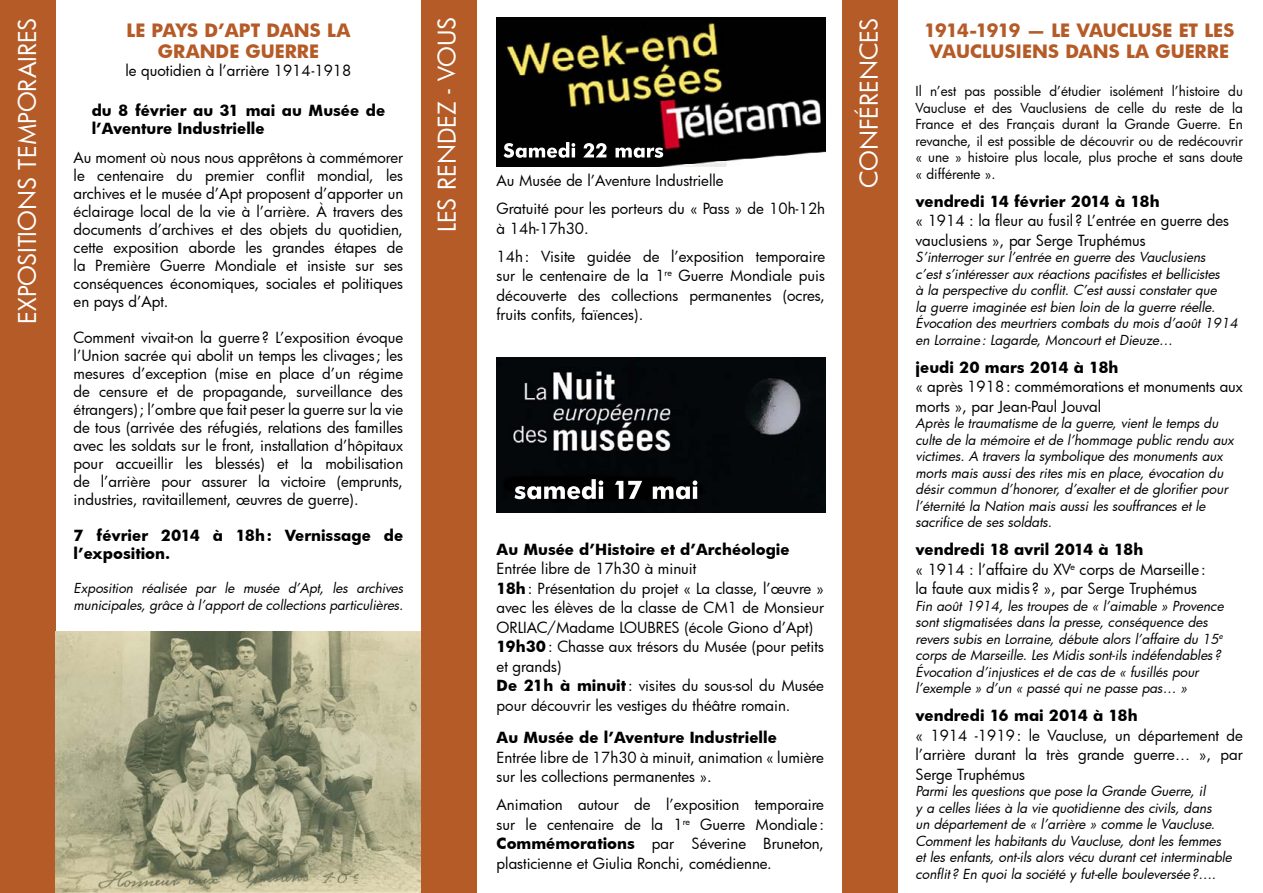
<style>
.page{position:relative;width:1263px;height:893px;background:#fff}
.page>*{position:absolute;margin:0;border:0;box-sizing:border-box;transform-origin:0 0}
.t1{font:24px "Futura";color:#fff}
.t2{font:700 18px "Futura";letter-spacing:-.05em;color:#b55b27}
.t3{font:700 18px "Futura";letter-spacing:-.07em;color:#b55b27}
.t4{font:15px/19.5px "Futura";color:#000}
.t5{font:700 15px/18px "Futura";color:#000}
.t6{font:italic 13.5px/16.5px "Futura";color:#000}
.t7{font:13.5px/16.5px "Futura";color:#000;text-align:justify}
.s1{font-weight:700}
</style>
<div class="page">
<div style="left:0;top:0;width:55px;height:893px;background:#b55b27"></div>
<div style="left:421px;top:0;width:55px;height:893px;background:#b55b27"></div>
<div style="left:842px;top:0;width:55px;height:893px;background:#b55b27"></div>
<img style="left:55px;top:631px;width:366px;height:262px">
<img style="left:497px;top:357px;width:328px;height:155px">
<svg style="left:514px;top:479px;width:183px;height:20px"></svg>
<img style="left:497px;top:17px;width:328px;height:149px">
<svg style="left:503px;top:142px;width:160px;height:16px"></svg>
<h1 class="t1" style="left:11px;top:323px;width:304px;rotate:-90deg">EXPOSITIONS TEMPORAIRES</h1>
<p class="t2" style="left:126px;top:17px;width:155px">le pays d’apt dans</p>
<p class="t2" style="left:327px;top:17px;width:13px">la</p>
<p class="t2" style="left:158px;top:39px;width:15px">grande</p>
<p class="t2" style="left:245px;top:39px;width:14px">guerre</p>
<p class="t4" style="left:125px;top:61px;width:227px">le quotidien à l’arrière 1914-1918</p>
<p class="t5" style="left:92px;top:101px;width:295px">du 8 février au 31 mai au Musée de l’Aventure Industrielle</p>
<p class="t4" style="left:74px;top:148px;width:331px;line-height:18px;text-align:justify">Au moment où nous nous apprêtons à commémorer le centenaire du premier conflit mondial, les archives et le musée d’Apt proposent d’apporter un éclairage local de la vie à l’arrière. À travers des documents d’archives et des objets du quotidien, cette exposition aborde les grandes étapes de la Première Guerre Mondiale et insiste sur ses conséquences économiques, sociales et politiques en pays d’Apt.</p>
<p class="t4" style="left:74px;top:328px;width:331px;line-height:18px;text-align:justify">Comment vivait-on la guerre? L’exposition évoque l’Union sacrée qui abolit un temps les clivages; les mesures d’exception (mise en place d’un régime de censure et de propagande, surveillance des étrangers); l’ombre que fait peser la guerre sur la vie de tous (arrivée des réfugiés, relations des familles avec les soldats sur le front, installation d’hôpitaux pour accueillir les blessés) et la mobilisation de l’arrière pour assurer la victoire (emprunts, industries, ravitaillement, œuvres de guerre).</p>
<p class="t5" style="left:74px;top:526px;width:331px">7 février 2014 à 18h: Vernissage de l’exposition.</p>
<p class="t6" style="left:74px;top:580px;width:331px">Exposition réalisée par le musée d’Apt, les archives municipales, grâce à l’apport de collections particulières.</p>
<h1 class="t1" style="left:431px;top:232px;width:213px;rotate:-90deg">LES RENDEZ - VOUS</h1>
<h1 class="t1" style="left:853px;top:188px;width:172px;rotate:-90deg">conférences</h1>
<p class="t4" style="left:497px;top:166px;width:330px;line-height:28px">Au Musée de l’Aventure I ndustrielle<br>Gratuité pour les porteurs du « Pass » de 10h-12h</p>
<p class="t4" style="left:497px;top:214px;width:330px;line-height:28px">à 14h-17h30.<br>14h: Visite guidée de l’exposition temporaire</p>
<p class="t4" style="left:497px;top:266px;width:330px">sur le centenaire de la 1<sup>re</sup> Guerre Mondiale puis découverte des collections permanentes (ocres,</p>
<p class="t4" style="left:497px;top:305px;width:148px">fruits confits, faïences).</p>
<p class="t5" style="left:497px;top:540px;width:294px">Au Musée d’Histoire et d’Archéologie</p>
<p class="t4" style="left:497px;top:559px;width:329px">Entrée libre de 17h30 à minuit<br><span class="s1">18h</span>: Présentation du projet « La classe, l’œuvre » avec les élèves de la classe de CM1 de Monsieur ORLIAC/Madame LOUBRES (école Giono d’Apt)<br><span class="s1">19h30</span>: Chasse aux trésors du Musée (pour petits et grands)<br><span class="s1">De 21h à minuit</span>: visites du sous-sol du Musée pour découvrir les vestiges du théâtre romain.</p>
<p class="t5" style="left:497px;top:728px;width:282px">Au Musée de l’Aventure Industrielle</p>
<p class="t4" style="left:497px;top:747px;width:329px">Entrée libre de 17h30 à minuit, animation « lumière sur les collections permanentes ».</p>
<p class="t4" style="left:497px;top:795px;width:329px;text-align:justify">Animation autour de l’exposition temporaire sur le centenaire de la 1<sup>re</sup> Guerre Mondiale:<br><span class="s1">Commémorations</span> par Séverine Bruneton, plasticienne et Giulia Ronchi, comédienne.</p>
<p class="t3" style="left:924px;top:17px;width:178px">1914-1919 — Le Vaucluse</p>
<p class="t2" style="left:1179px;top:17px;width:36px">et les</p>
<p class="t2" style="left:929px;top:39px;width:26px">Vauclusiens</p>
<p class="t2" style="left:1065px;top:39px;width:15px">dans</p>
<p class="t2" style="left:1126px;top:39px;width:43px">la guerre</p>
<p class="t7" style="left:915px;top:83px;width:329px">I l n’est pas possible d’étudier isolément l’histoire du Vaucluse et des Vauclusiens de celle du reste de la France et des Français durant la Grande Guerre. En revanche, il est possible de découvrir ou de redécouvrir « une » histoire plus locale, plus proche et sans doute « différente ».</p>
<p class="t5" style="left:915px;top:191px;width:246px">vendredi 14 février 2014 à 18h</p>
<p class="t4" style="left:915px;top:210px;width:315px">« 1914 : la fleur au fusil ? L’entrée en guerre des vauclusiens », par Serge Truphémus</p>
<p class="t6" style="left:915px;top:249px;width:324px">S’interroger sur l’entrée en guerre des Vauclusiens<br>c’est s’intéresser aux réactions pacifistes et bellicistes<br>à la perspective du conflit. C’est aussi constater que<br>la guerre imaginée est bien loin de la guerre réelle.<br>Évocation des meurtriers combats du mois d’août 1914 en Lorraine: Lagarde, Moncourt et Dieuze…</p>
<p class="t5" style="left:915px;top:357px;width:204px">jeudi 20 mars 2014 à 18h</p>
<p class="t4" style="left:915px;top:376px;width:329px">« après 1918: commémorations et monuments aux morts », par Jean-Paul Jouval</p>
<p class="t6" style="left:915px;top:415px;width:320px">Après le traumatisme de la guerre, vient le temps du culte de la mémoire et de l’hommage public rendu aux victimes. A travers la symbolique des monuments aux morts mais aussi des rites mis en place, évocation du désir commun d’honorer, d’exalter et de glorifier pour l’éternité la Nation mais aussi les souffrances et le sacrifice de ses soldats.</p>
<p class="t4" style="left:915px;top:539px;width:292px"><span class="s1">vendredi 18 avril 2014 à 18h<br></span>« 1914 : l’affaire du XV<sup>e</sup> corps de Marseille: la faute aux midis ? », par Serge Truphémus</p>
<p class="t6" style="left:915px;top:597px;width:310px">Fin août 1914, les troupes de « l’aimable » Provence sont stigmatisées dans la presse, conséquence des revers subis en Lorraine, débute alors l’affaire du 15<sup>e </sup>corps de Marseille. Les Midis sont-ils indéfendables ?<br>Évocation d’injustices et de cas de « fusillés pour l’exemple » d’un « passé qui ne passe pas… »</p>
<p class="t5" style="left:915px;top:706px;width:224px">vendredi 16 mai 2014 à 18h</p>
<p class="t4" style="left:915px;top:725px;width:329px;text-align:justify">« 1914 -1919: le Vaucluse, un département de l’arrière durant la très grande guerre… », par Serge Truphémus</p>
<p class="t6" style="left:915px;top:783px;width:318px">Parmi les questions que pose la Grande Guerre, il<br>y a celles liées à la vie quotidienne des civils, dans<br>un département de « l’arrière » comme le Vaucluse.<br>Comment les habitants du Vaucluse, dont les femmes et les enfants, ont-ils alors vécu durant cet interminable conflit ? En quoi la société y fut-elle bouleversée?….</p>
</div>
